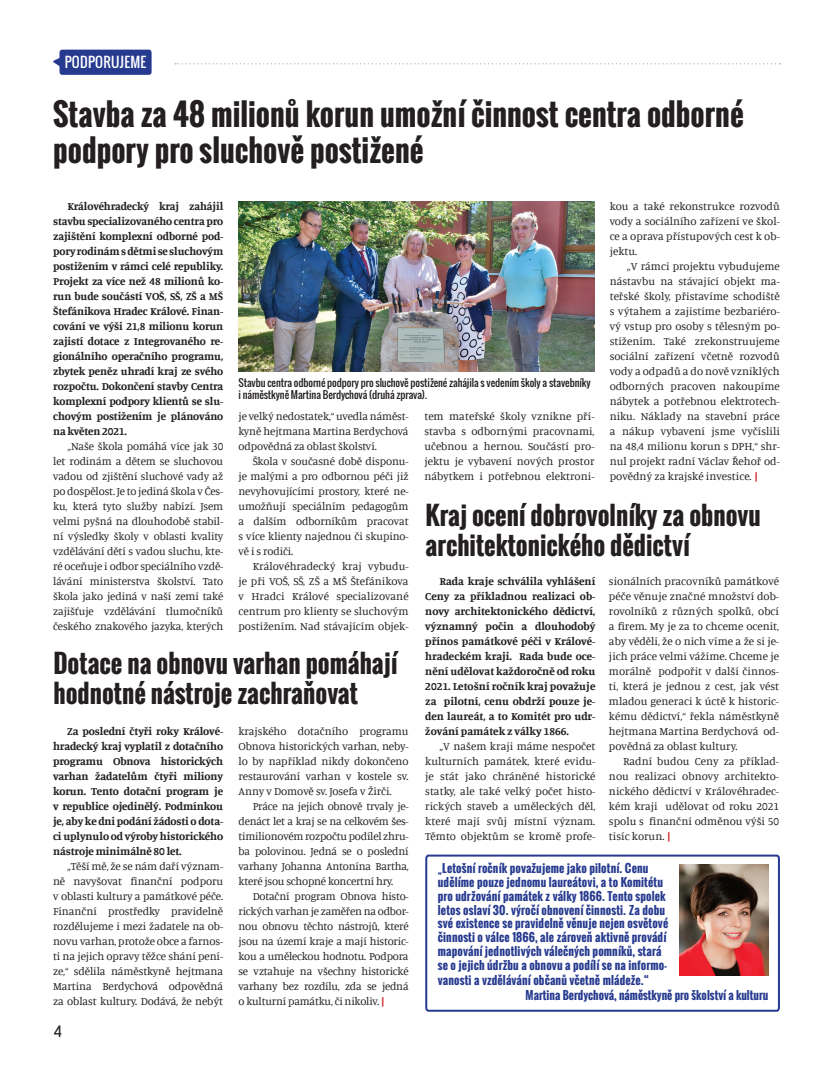
<style>
.page{position:relative;width:833px;height:1081px;background:#fff}
.page>*{position:absolute;margin:0;border:0;box-sizing:border-box;transform-origin:0 0}
.t1{font:700 30px/36px "Oswald";color:#231f20}
.t2{font:700 25px/30px "Oswald";color:#231f20}
.t3{font:15px "Kelson Sans";color:#231f20}
.t4{font:13.75px "Oswald";letter-spacing:.02em;color:#fff}
.t5{font:11.25px/15px "Manuale";letter-spacing:-.01em;color:#231f20;text-align:justify}
.t6{font:700 11.25px/15px "Manuale";letter-spacing:-.01em;color:#231f20;text-align:justify}
.t7{font:700 11.25px/13.8px "Oswald";letter-spacing:.01em;color:#263a8f}
.t8{font:10px/12px "Oswald";letter-spacing:-.01em;color:#231f20}
.s1{font-weight:700;color:#d1232a}
</style>
<div class="page">
<svg style="left:175px;top:63px;width:605px;height:1px"></svg>
<svg style="left:53px;top:58px;width:6px;height:8px"></svg>
<div style="left:59px;top:50px;width:93px;height:25px;background:#263a8f;border-radius:3px"></div>
<svg style="left:425px;top:854px;width:355px;height:158px"></svg>
<img style="left:680px;top:864px;width:88px;height:111px">
<img style="left:238px;top:201px;width:356px;height:170px">
<p class="t4" style="left:65px;top:52px;width:63px">PODPORUJEME</p>
<h1 class="t1" style="left:53px;top:97px;width:692px">Stavba za 48 milionů korun umožní činnost centra odborné podpory pro sluchově postižené</h1>
<p class="t6" style="left:53px;top:198px;width:172px;text-indent:14px">Královéhradecký kraj zahájil stavbu specializovaného centra pro zajištění komplexní odborné pod&shy;pory rodinám s dětmi se sluchovým postižením v rámci celé republiky.<br>Projekt za více než 48 milionů ko&shy;run bude součástí VOŠ, SŠ, ZŠ a MŠ Štefánikova Hradec Králové. Finan&shy;cování ve výši 21,8 milionu korun zajistí dotace z Integrovaného re&shy;gionálního operačního programu, zbytek peněz uhradí kraj ze svého rozpočtu. Dokončení stavby Centra komplexní podpory klientů se slu&shy;chovým postižením je plánováno na květen 2021.</p>
<p class="t5" style="left:53px;top:438px;width:172px;text-indent:14px">„Naše škola pomáhá více jak 30 let rodinám a dětem se sluchovou vadou od zjištění sluchové vady až po dospělost. Je to jediná škola v Čes&shy;ku, která tyto služby nabízí. Jsem velmi pyšná na dlouhodobě stabil&shy;ní výsledky školy v oblasti kvality vzdělávání dětí s vadou sluchu, kte&shy;ré oceňuje i odbor speciálního vzdě&shy;lávání ministerstva školství. Tato škola jako jediná v naší zemi také zajišťuje vzdělávání tlumočníků českého znakového jazyka, kterých</p>
<p class="t5" style="left:609px;top:198px;width:172px">kou a také rekonstrukce rozvodů vody a sociálního zařízení ve škol&shy;ce a oprava přístupových cest k ob&shy;jektu.</p>
<p class="t5" style="left:609px;top:258px;width:172px;text-indent:17px">„V rámci projektu vybudujeme nástavbu na stávající objekt ma&shy;teřské školy, přistavíme schodiště s výtahem a zajistíme bezbariéro&shy;vý vstup pro osoby s tělesným po&shy;stižením. Také zrekonstruujeme sociální zařízení včetně rozvodů vody a odpadů a do nově vzniklých odborných pracoven nakoupíme nábytek a potřebnou elektrotech&shy;niku. Náklady na stavební práce a nákup vybavení jsme vyčíslili na 48,4 milionu korun s DPH,“ shr&shy;nul projekt radní Václav Řehoř od&shy;povědný za krajské investice. <span class="s1">|</span></p>
<p class="t8" style="left:238px;top:376px;width:354px">Stavbu centra odborné podpory pro sluchově postižené zahájila s vedením školy a stavebníky i náměstkyně Martina Berdychová (druhá zprava).</p>
<p class="t5" style="left:238px;top:408px;width:172px">je velký nedostatek,“ uvedla náměst&shy;kyně hejtmana Martina Berdychová odpovědná za oblast školství.</p>
<p class="t5" style="left:238px;top:453px;width:172px;text-indent:14px">Škola v současné době disponu&shy;je malými a pro odbornou péči již nevyhovujícími prostory, které ne&shy;umožňují speciálním pedagogům a dalším odborníkům pracovat s více klienty najednou či skupino&shy;vě i s rodiči.</p>
<p class="t5" style="left:238px;top:558px;width:172px;text-indent:14px">Královéhradecký kraj vybudu&shy;je při VOŠ, SŠ, ZŠ a MŠ Štefánikova v Hradci Králové specializované centrum pro klienty se sluchovým postižením. Nad stávajícím objek-</p>
<p class="t5" style="left:424px;top:408px;width:172px">tem mateřské školy vznikne pří&shy;stavba s odbornými pracovnami, učebnou a hernou. Součástí pro&shy;jektu je vybavení nových prostor nábytkem i potřebnou elektroni-</p>
<h2 class="t2" style="left:425px;top:500px;width:336px">Kraj ocení dobrovolníky za obnovu architektonického dědictví</h2>
<p class="t6" style="left:425px;top:573px;width:172px;text-indent:14px">Rada kraje schválila vyhlášení Ceny za příkladnou realizaci ob&shy;novy architektonického dědictví, významný počin a dlouhodobý přínos památkové péči v Králové&shy;hradeckém kraji. Rada bude oce&shy;nění udělovat každoročně od roku 2021. Letošní ročník kraj považuje za pilotní, cenu obdrží pouze je&shy;den laureát, a to Komitét pro udr&shy;žování památek z války 1866.</p>
<p class="t5" style="left:425px;top:738px;width:172px;text-indent:14px">„V našem kraji máme nespočet kulturních památek, které evidu&shy;je stát jako chráněné historické statky, ale také velký počet histo&shy;rických staveb a uměleckých děl, které mají svůj místní význam.<br>Těmto objektům se kromě profe-</p>
<p class="t5" style="left:609px;top:573px;width:172px">sionálních pracovníků památkové péče věnuje značné množství dob&shy;rovolníků z různých spolků, obcí a firem. My je za to chceme ocenit, aby věděli, že o nich víme a že si je&shy;jich práce velmi vážíme. Chceme je morálně podpořit v další činnos&shy;ti, která je jednou z cest, jak vést mladou generaci k úctě k historic&shy;kému dědictví,“ řekla náměstkyně hejtmana Martina Berdychová od&shy;povědná za oblast kultury.</p>
<p class="t5" style="left:609px;top:753px;width:172px;text-indent:14px">Radní budou Ceny za příklad&shy;nou realizaci obnovy architekto&shy;nického dědictví v Královéhradec&shy;kém kraji udělovat od roku 2021 spolu s finanční odměnou výši 50 tisíc korun. <span class="s1">|</span></p>
<h2 class="t2" style="left:53px;top:649px;width:345px">Dotace na obnovu varhan pomáhají hodnotné nástroje zachraňovat</h2>
<p class="t6" style="left:53px;top:723px;width:172px;text-indent:14px">Za poslední čtyři roky Králové&shy;hradecký kraj vyplatil z dotačního programu Obnova historických varhan žadatelům čtyři miliony korun. Tento dotační program je v republice ojedinělý. Podmínkou je, aby ke dni podání žádosti o dota&shy;ci uplynulo od výroby historického nástroje minimálně 80 let.</p>
<p class="t5" style="left:53px;top:858px;width:172px;text-indent:14px">„Těší mě, že se nám daří význam&shy;ně navyšovat finanční podporu v oblasti kultury a památkové péče.<br>Finanční prostředky pravidelně rozdělujeme i mezi žadatele na ob&shy;novu varhan, protože obce a farnos&shy;ti na jejich opravy těžce shání pení&shy;ze,“ sdělila náměstkyně hejtmana Martina Berdychová odpovědná za oblast kultury. Dodává, že nebýt</p>
<p class="t5" style="left:238px;top:723px;width:172px">krajského dotačního programu Obnova historických varhan, neby&shy;lo by například nikdy dokončeno restaurování varhan v kostele sv.<br>Anny v Domově sv. Josefa v Žirči.</p>
<p class="t5" style="left:238px;top:798px;width:172px;text-indent:14px">Práce na jejich obnově trvaly je&shy;denáct let a kraj se na celkovém šes&shy;timilionovém rozpočtu podílel zhru&shy;ba polovinou. Jedná se o poslední varhany Johanna Antonína Bartha, které jsou schopné koncertní hry.</p>
<p class="t5" style="left:238px;top:888px;width:172px;text-indent:14px">Dotační program Obnova histo&shy;rických varhan je zaměřen na odbor&shy;nou obnovu těchto nástrojů, které jsou na území kraje a mají historic&shy;kou a uměleckou hodnotu. Podpora se vztahuje na všechny historické varhany bez rozdílu, zda se jedná o kulturní památku, či nikoliv. <span class="s1">|</span></p>
<p class="t7" style="left:438px;top:862px;width:232px">„Letošní ročník považujeme jako pilotní. Cenu udělíme pouze jednomu laureátovi, a to Komitétu pro udržování památek z války 1866. Tento spolek letos oslaví 30. výročí obnovení činnosti. Za dobu své existence se pravidelně věnuje nejen osvětové činnosti o válce 1866, ale zároveň aktivně provádí mapování jednotlivých válečných pomníků, stará se o jejich údržbu a obnovu a podílí se na informo-</p>
<p class="t7" style="left:525px;top:972px;width:244px;line-height:15px;text-indent:-88px">vanosti a vzdělávání občanů včetně mládeže.“<br>Martina Berdychová, náměstkyně pro školství a kulturu</p>
<h3 class="t3" style="left:54px;top:1022px;width:10px">4</h3>
</div>
